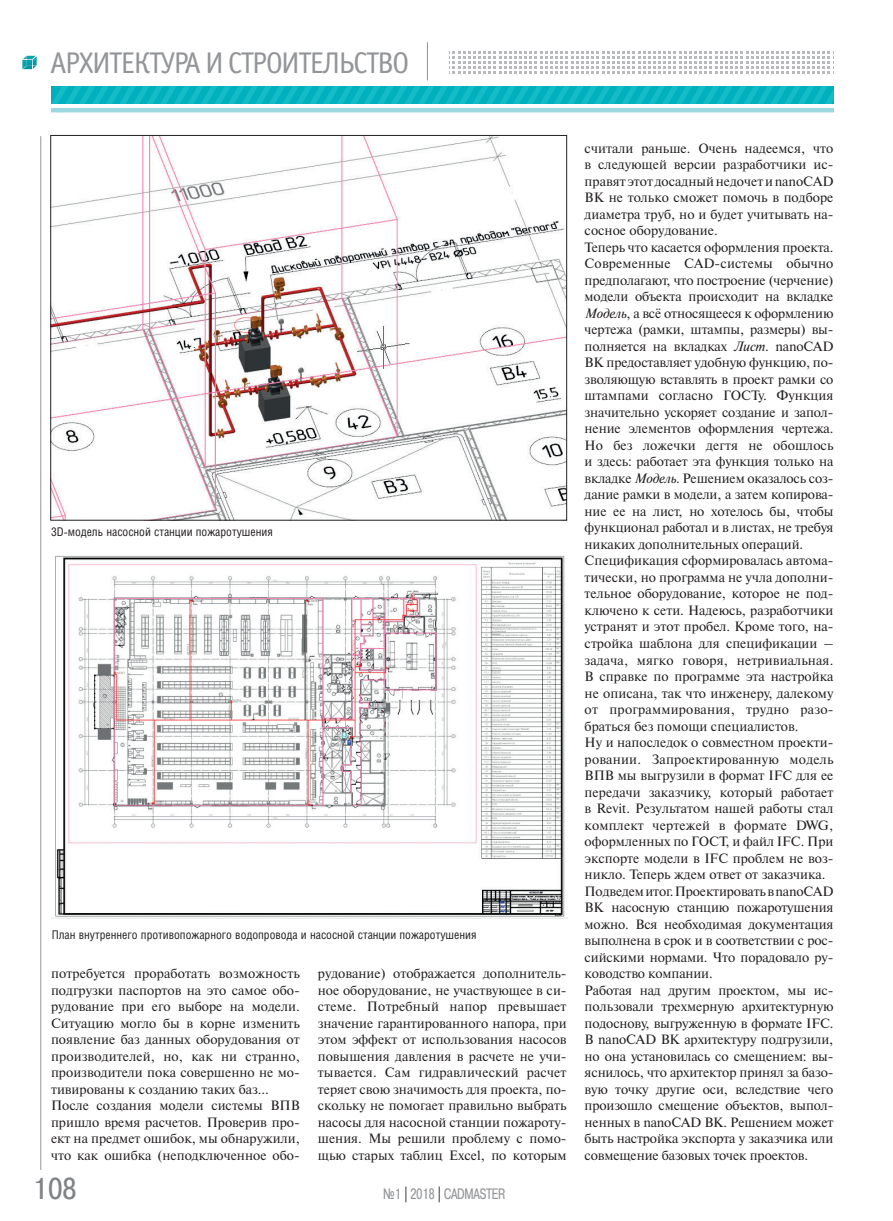
<style>
.page{position:relative;width:893px;height:1221px;background:#fff}
.page>*{position:absolute;margin:0;border:0;box-sizing:border-box;transform-origin:0 0}
.t1{font:30px "Officina Sans C";letter-spacing:-.05em;color:#939598}
.t2{font:30px "Pragmatica Cond C";color:#808285;scale:1.07 1}
.t3{font:15px "Pragmatica Cond C";color:#939598;scale:.9 1}
.t4{font:13.5px/16.5px "Newton C";color:#231f20}
.t5{font:12px "Helios Cond";color:#231f20}
.s1{color:#231f20}
.s2{font-style:italic}
</style>
<div class="page">
<svg style="left:22px;top:55px;width:15px;height:15px"></svg>
<hr style="left:427px;top:42px;width:1px;height:38px;background:#939598">
<svg style="left:449px;top:51px;width:385px;height:23px"></svg>
<svg style="left:52px;top:86px;width:781px;height:18px;background:#09b5c0"></svg>
<hr style="left:51px;top:108px;width:782px;height:4px;background:#9ed9e0">
<hr style="left:40px;top:136px;width:1px;height:1033px;background:#939598">
<img style="left:52px;top:137px;width:513px;height:381px">
<img style="left:51px;top:555px;width:516px;height:363px">
<p class="t1" style="left:50px;top:51px;width:360px">АРХИТЕКТУРА И СТРОИТЕЛЬСТВО</p>
<p class="t5" style="left:51px;top:527px;width:223px">3D-модель насосной станции пожаротушения</p>
<p class="t5" style="left:52px;top:930px;width:426px">План внутреннего противопожарного водопровода и насосной станции пожаротушения</p>
<p class="t4" style="left:51px;top:966px;width:250px">потребуется проработать возможность подгрузки паспортов на это самое обо&shy;рудование при его выборе на модели.<br>Ситуацию могло бы в корне изменить появление баз данных оборудования от производителей, но, как ни странно, производители пока совершенно не мо&shy;тивированы к созданию таких баз… После создания модели системы ВПВ пришло время расчетов. Проверив про&shy;ект на предмет ошибок, мы обнаружили, что как ошибка (неподключенное обо-</p>
<p class="t4" style="left:318px;top:966px;width:250px;text-align:justify">рудование) отображается дополнитель&shy;ное оборудование, не участвующее в си&shy;стеме. Потребный напор превышает значение гарантированного напора, при этом эффект от использования насосов повышения давления в расчете не учи&shy;тывается. Сам гидравлический расчет теряет свою значимость для проекта, по&shy;скольку не помогает правильно выбрать насосы для насосной станции пожароту&shy;шения. Мы решили проблему с помо&shy;щью старых таблиц Excel, по которым</p>
<p class="t2" style="left:33px;top:1171px;width:42px">108</p>
<p class="t3" style="left:383px;top:1185px;width:137px">¹1 <span class="s1">|</span> 2018 <span class="s1">|</span> CADMASTER</p>
<p class="t4" style="left:585px;top:141px;width:250px">считали раньше. Очень на деемся, что в следующей версии разработчики ис&shy;правят этот досадный недочет и nanoCAD ВК не только сможет помочь в подборе диаметра труб, но и будет учитывать на&shy;сосное оборудование.<br>Теперь что касается оформления проекта.<br>Современные CAD-системы обычно предполагают, что построение (черчение) модели объекта происходит на вкладке <span class="s2">Мо дель</span>, а всё относящееся к оформлению чертежа (рамки, штампы, размеры) вы&shy;полняется на вкладках <span class="s2">Лист</span>. nanoCAD ВК предоставляет удобную функцию, по&shy;зволяющую вставлять в проект рамки со штампами согласно ГОСТу. Функция значительно ускоряет создание и запол&shy;нение элементов оформления чертежа.<br>Но без ложечки дегтя не обошлось и здесь: работает эта функция только на вкладке <span class="s2">Модель</span>. Решением оказалось соз&shy;дание рамки в модели, а затем копирова&shy;ние ее на лист, но хотелось бы, чтобы функционал работал и в листах, не требуя никаких дополнительных операций.<br>Спецификация сформировалась автома&shy;тически, но программа не учла дополни&shy;тельное оборудование, которое не под&shy;ключено к сети. Надеюсь, разработчики устранят и этот пробел. Кроме того, на&shy;стройка шаблона для спецификации – задача, мягко говоря, нетривиальная.<br>В справке по программе эта настройка не описана, так что инженеру, далекому от программирования, трудно разо&shy;браться без помощи специалистов.<br>Ну и напоследок о совместном проекти&shy;ровании. Запроектированную модель ВПВ мы выгрузили в формат IFC для ее передачи заказчику, который работает в Revit. Результатом нашей работы стал комплект чертежей в формате DWG, оформленных по ГОСТ, и файл IFC. При экспорте модели в IFC проблем не воз&shy;никло. Теперь ждем ответ от заказчика.<br>Подведем итог. Проектировать в nanoCAD ВК насосную станцию пожаротушения можно. Вся необходимая документация выполнена в срок и в соответствии с рос&shy;сийскими нормами. Что порадовало ру&shy;ководство компании.<br>Работая над другим проектом, мы ис&shy;пользовали трехмерную архитектурную подоснову, выгруженную в формате IFC.<br>В nanoCAD ВК архитектуру подгрузили, но она установилась со смещением: вы&shy;яснилось, что архитектор принял за базо&shy;вую точку другие оси, вследствие чего произошло смещение объектов, выпол&shy;ненных в nanoCAD ВК. Решением может быть настройка экспорта у заказчика или совмещение базовых точек проектов.</p>
</div>
